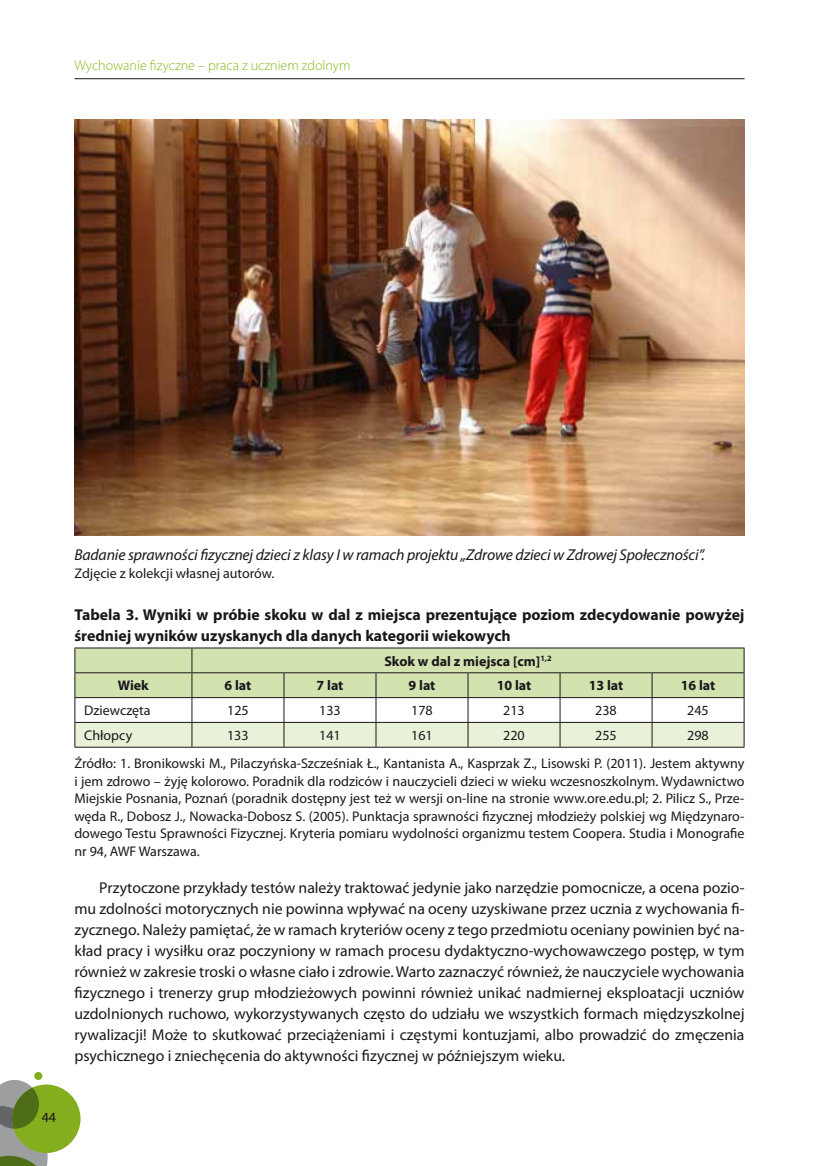
<style>
.page{position:relative;width:819px;height:1166px;background:#fff}
.page>*{position:absolute;margin:0;border:0;box-sizing:border-box;transform-origin:0 0}
.t1{font:15.75px/21px "Myriad Pro";color:#1a171c;text-align:justify}
.t2{font:700 15.75px/21px "Myriad Pro";color:#1a171c}
.t3{font:italic 15.75px "Myriad Pro";letter-spacing:-.01em;color:#1a171c}
.t4{font:14px/17.5px "Myriad Pro";color:#1a171c}
.t5{font:700 14px "Myriad Pro";color:#1a171c}
.t6{font:300 14px "Myriad Pro";color:#83b81a}
</style>
<div class="page">
<div style="left:12px;top:1084px;width:68px;height:69px;background:#84ae1d;border-radius:50%"></div>
<div style="left:34px;top:1072px;width:8px;height:8px;background:#84ae1d;border-radius:50%"></div>
<svg style="left:0;top:1080px;width:48px;height:86px"></svg>
<hr style="left:74px;top:78px;width:670px;height:1px;background:#1a171c">
<hr style="left:74px;top:647px;width:118px;height:1px;background:#1a171c">
<hr style="left:192px;top:647px;width:92px;height:1px;background:#1a171c">
<hr style="left:284px;top:647px;width:92px;height:1px;background:#1a171c">
<hr style="left:376px;top:647px;width:92px;height:1px;background:#1a171c">
<hr style="left:468px;top:647px;width:92px;height:1px;background:#1a171c">
<hr style="left:560px;top:647px;width:92px;height:1px;background:#1a171c">
<hr style="left:652px;top:647px;width:92px;height:1px;background:#1a171c">
<hr style="left:74px;top:747px;width:118px;height:1px;background:#1a171c">
<hr style="left:192px;top:747px;width:92px;height:1px;background:#1a171c">
<hr style="left:284px;top:747px;width:92px;height:1px;background:#1a171c">
<hr style="left:376px;top:747px;width:92px;height:1px;background:#1a171c">
<hr style="left:468px;top:747px;width:92px;height:1px;background:#1a171c">
<hr style="left:560px;top:747px;width:92px;height:1px;background:#1a171c">
<hr style="left:652px;top:747px;width:92px;height:1px;background:#1a171c">
<svg style="left:74px;top:648px;width:670px;height:99px"></svg>
<img style="left:74px;top:119px;width:670px;height:416px">
<p class="t6" style="left:74px;top:57px;width:277px">Wychowanie fizyczne – praca z uczniem zdolnym</p>
<p class="t3" style="left:74px;top:545px;width:632px">Badanie sprawności fizycznej dzieci z klasy I w ramach projektu „Zdrowe dzieci w Zdrowej Społeczności”.</p>
<p class="t4" style="left:74px;top:564px;width:201px">Zdjęcie z kolekcji własnej autorów.</p>
<p class="t2" style="left:74px;top:603px;width:671px">Tabela 3. Wyniki w próbie skoku w dal z miejsca prezentujące poziom zdecydowanie powyżej średniej wyników uzyskanych dla danych kategorii wiekowych</p>
<p class="t5" style="left:384px;top:652px;width:168px">Skok w dal z miejsca [cm]<sup>1,2</sup></p>
<p class="t5" style="left:118px;top:676px;width:32px">Wiek</p>
<p class="t5" style="left:224px;top:676px;width:28px">6 lat</p>
<p class="t5" style="left:316px;top:676px;width:28px">7 lat</p>
<p class="t5" style="left:408px;top:676px;width:28px">9 lat</p>
<p class="t5" style="left:496px;top:676px;width:36px">10 lat</p>
<p class="t5" style="left:588px;top:676px;width:36px">13 lat</p>
<p class="t5" style="left:680px;top:676px;width:36px">16 lat</p>
<p class="t4" style="left:84px;top:701px;width:68px">Dziewczęta</p>
<p class="t4" style="left:227px;top:701px;width:23px">125</p>
<p class="t4" style="left:319px;top:701px;width:23px">133</p>
<p class="t4" style="left:411px;top:701px;width:23px">178</p>
<p class="t4" style="left:503px;top:701px;width:23px">213</p>
<p class="t4" style="left:595px;top:701px;width:23px">238</p>
<p class="t4" style="left:687px;top:701px;width:23px">245</p>
<p class="t4" style="left:84px;top:726px;width:50px">Chłopcy</p>
<p class="t4" style="left:227px;top:726px;width:23px">133</p>
<p class="t4" style="left:319px;top:726px;width:23px">141</p>
<p class="t4" style="left:411px;top:726px;width:23px">161</p>
<p class="t4" style="left:503px;top:726px;width:23px">220</p>
<p class="t4" style="left:595px;top:726px;width:23px">255</p>
<p class="t4" style="left:74px;top:721px;width:671px;line-height:28px;text-indent:612px">298<br>Źródło: 1. Bronikowski M., Pilaczyńska-Szcześniak Ł., Kantanista A., Kasprzak Z., Lisowski P. (2011). Jestem aktywny</p>
<p class="t4" style="left:74px;top:772px;width:671px;text-align:justify">i jem zdrowo – żyję kolorowo. Poradnik dla rodziców i nauczycieli dzieci w wieku wczesnoszkolnym. Wydawnictwo Miejskie Posnania, Poznań (poradnik dostępny jest też w wersji on-line na stronie www.ore.edu.pl; 2. Pilicz S., Prze&shy;węda R., Dobosz J., Nowacka-Dobosz S. (2005). Punktacja sprawności fizycznej młodzieży polskiej wg Międzynaro&shy;dowego Testu Sprawności Fizycznej. Kryteria pomiaru wydolności organizmu testem Coopera. Studia i Monografie nr 94, AWF Warszawa.</p>
<p class="t1" style="left:74px;top:876px;width:671px;text-indent:25px">Przytoczone przykłady testów należy traktować jedynie jako narzędzie pomocnicze, a ocena pozio&shy;mu zdolności motorycznych nie powinna wpływać na oceny uzyskiwane przez ucznia z wychowania fi&shy;zycznego. Należy pamiętać, że w ramach kryteriów oceny z tego przedmiotu oceniany powinien być na&shy;kład pracy i wysiłku oraz poczyniony w ramach procesu dydaktyczno-wychowawczego postęp, w tym również w zakresie troski o własne ciało i zdrowie. Warto zaznaczyć również, że nauczyciele wychowania fizycznego i trenerzy grup młodzieżowych powinni również unikać nadmiernej eksploatacji uczniów uzdolnionych ruchowo, wykorzystywanych często do udziału we wszystkich formach międzyszkolnej rywalizacji! Może to skutkować przeciążeniami i częstymi kontuzjami, albo prowadzić do zmęczenia psychicznego i zniechęcenia do aktywności fizycznej w późniejszym wieku.</p>
<p class="t4" style="left:42px;top:1108px;width:16px">44</p>
</div>
